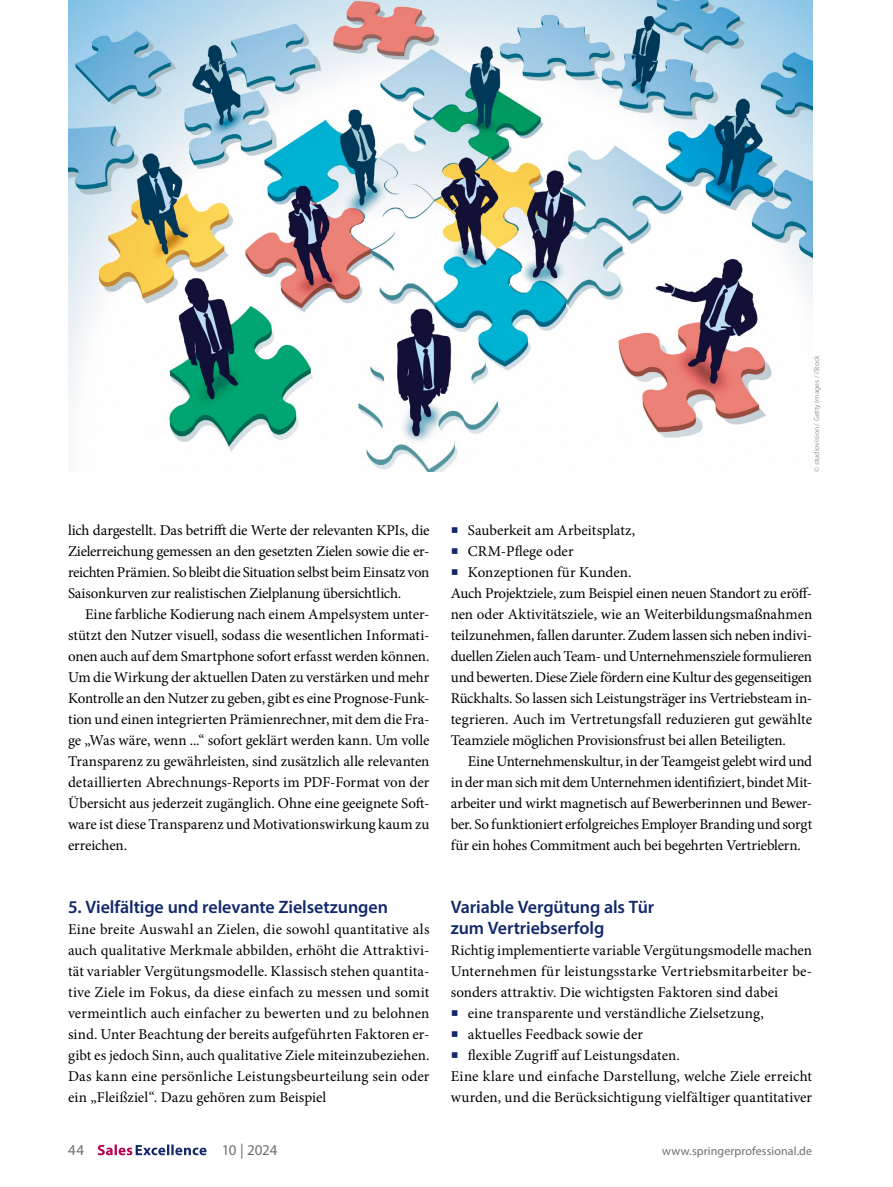
<style>
.page{position:relative;width:893px;height:1187px;background:#fff}
.page>*{position:absolute;margin:0;border:0;box-sizing:border-box;transform-origin:0 0}
.SectionHeading_1_x{font:600 18px/21px "Myriad Pro";letter-spacing:-.005em;color:#12286a}
.Para_x{font:15px/21px "Minion Pro";letter-spacing:.005em;color:#000;text-align:justify}
.Para_indent{font:15px/21px "Minion Pro";color:#000;text-align:justify}
.t1{font:15px "Myriad Pro";letter-spacing:-.015em;color:#6e6e6e}
.t2{font:12px "Myriad Pro";letter-spacing:.01em;color:#6e6e6e}
.Image_Source_x{font:7.5px "Myriad Pro";color:#9c9c9d}
.s1{font-size:19.5px;color:#12286a}
</style>
<div class="page">
<img style="left:68px;top:0;width:744px;height:472px">
<svg style="left:98px;top:1144px;width:108px;height:11px"></svg>
<p class="Para_x" style="left:68px;top:519px;width:363px">lich dargestellt. Das betrifft die Werte der relevanten KPIs, die Zielerreichung gemessen an den gesetzten Zielen sowie die er&shy;reichten Prämien. So bleibt die Situation selbst beim Einsatz von Saisonkurven zur realistischen Zielplanung übersichtlich.</p>
<p class="Para_indent" style="left:68px;top:603px;width:363px;text-indent:17px">Eine farbliche Kodierung nach einem Ampelsystem unter&shy;stützt den Nutzer visuell, sodass die wesentlichen Informati&shy;onen auch auf dem Smartphone sofort erfasst werden können.<br>Um die Wirkung der aktuellen Daten zu verstärken und mehr Kontrolle an den Nutzer zu geben, gibt es eine Prognose-Funk&shy;tion und einen integrierten Prämienrechner, mit dem die Fra&shy;ge „Was wäre, wenn ...“ sofort geklärt werden kann. Um volle Transparenz zu gewährleisten, sind zusätzlich alle relevanten detaillierten Abrechnungs-Reports im PDF-Format von der Übersicht aus jederzeit zugänglich. Ohne eine geeignete Soft&shy;ware ist diese Transparenz und Motivationswirkung kaum zu erreichen.</p>
<p class="SectionHeading_1_x" style="left:68px;top:896px;width:321px">5. Vielfältige und relevante Zielsetzungen</p>
<p class="Para_x" style="left:68px;top:918px;width:363px">Eine breite Auswahl an Zielen, die sowohl quantitative als auch qualitative Merkmale abbilden, erhöht die Attraktivi&shy;tät variabler Vergütungsmodelle. Klassisch stehen quantita&shy;tive Ziele im Fokus, da diese einfach zu messen und somit vermeintlich auch einfacher zu bewerten und zu belohnen sind. Unter Beachtung der bereits aufgeführten Faktoren er&shy;gibt es jedoch Sinn, auch qualitative Ziele miteinzubeziehen.</p>
<p class="Para_x" style="left:68px;top:1065px;width:363px">Das kann eine persönliche Leistungsbeurteilung sein oder ein „Fleißziel“. Dazu gehören zum Beispiel</p>
<p class="Image_Source_x" style="left:812px;top:472px;width:118px;rotate:-90deg">© studiovision / Getty Images / iStock</p>
<p class="Para_indent" style="left:451px;top:519px;width:186px"><span class="s1">■</span> Sauberkeit am Arbeitsplatz,</p>
<p class="Para_indent" style="left:451px;top:540px;width:124px"><span class="s1">■</span> CRM-Pflege oder</p>
<p class="Para_indent" style="left:451px;top:561px;width:182px"><span class="s1">■</span> Konzeptionen für Kunden.</p>
<p class="Para_x" style="left:451px;top:582px;width:363px">Auch Projektziele, zum Beispiel einen neuen Standort zu eröff&shy;nen oder Aktivitätsziele, wie an Weiterbildungsmaßnahmen teilzunehmen, fallen darunter. Zudem lassen sich neben indivi&shy;duellen Zielen auch Team- und Unternehmensziele formulieren und bewerten. Diese Ziele fördern eine Kultur des gegenseitigen Rückhalts. So lassen sich Leistungsträger ins Vertriebsteam in&shy;tegrieren. Auch im Vertretungsfall reduzieren gut gewählte Teamziele möglichen Provisionsfrust bei allen Beteiligten.</p>
<p class="Para_indent" style="left:451px;top:750px;width:363px;text-indent:17px">Eine Unternehmenskultur, in der Teamgeist gelebt wird und in der man sich mit dem Unternehmen identifiziert, bindet Mit&shy;arbeiter und wirkt magnetisch auf Bewerberinnen und Bewer&shy;ber. So funktioniert erfolgreiches Employer Branding und sorgt für ein hohes Commitment auch bei begehrten Vertrieblern.</p>
<p class="SectionHeading_1_x" style="left:451px;top:896px;width:205px">Variable Vergütung als Tür zum Vertriebserfolg</p>
<p class="Para_x" style="left:451px;top:939px;width:363px">Richtig implementierte variable Vergütungsmodelle machen Unternehmen für leistungsstarke Vertriebsmitarbeiter be&shy;sonders attraktiv. Die wichtigsten Faktoren sind dabei</p>
<p class="Para_indent" style="left:451px;top:1002px;width:315px"><span class="s1">■</span> eine transparente und verständliche Zielsetzung,</p>
<p class="Para_indent" style="left:451px;top:1023px;width:194px"><span class="s1">■</span> aktuelles Feedback sowie der</p>
<p class="Para_indent" style="left:451px;top:1044px;width:231px"><span class="s1">■</span> flexible Zugriff auf Leistungsdaten.</p>
<p class="Para_x" style="left:451px;top:1065px;width:363px">Eine klare und einfache Darstellung, welche Ziele erreicht wurden, und die Berücksichtigung vielfältiger quantitativer</p>
<p class="t1" style="left:68px;top:1140px;width:18px">44</p>
<p class="t1" style="left:222px;top:1140px;width:57px">10 | 2024</p>
<p class="t2" style="left:662px;top:1143px;width:151px">www.springerprofessional.de</p>
</div>
